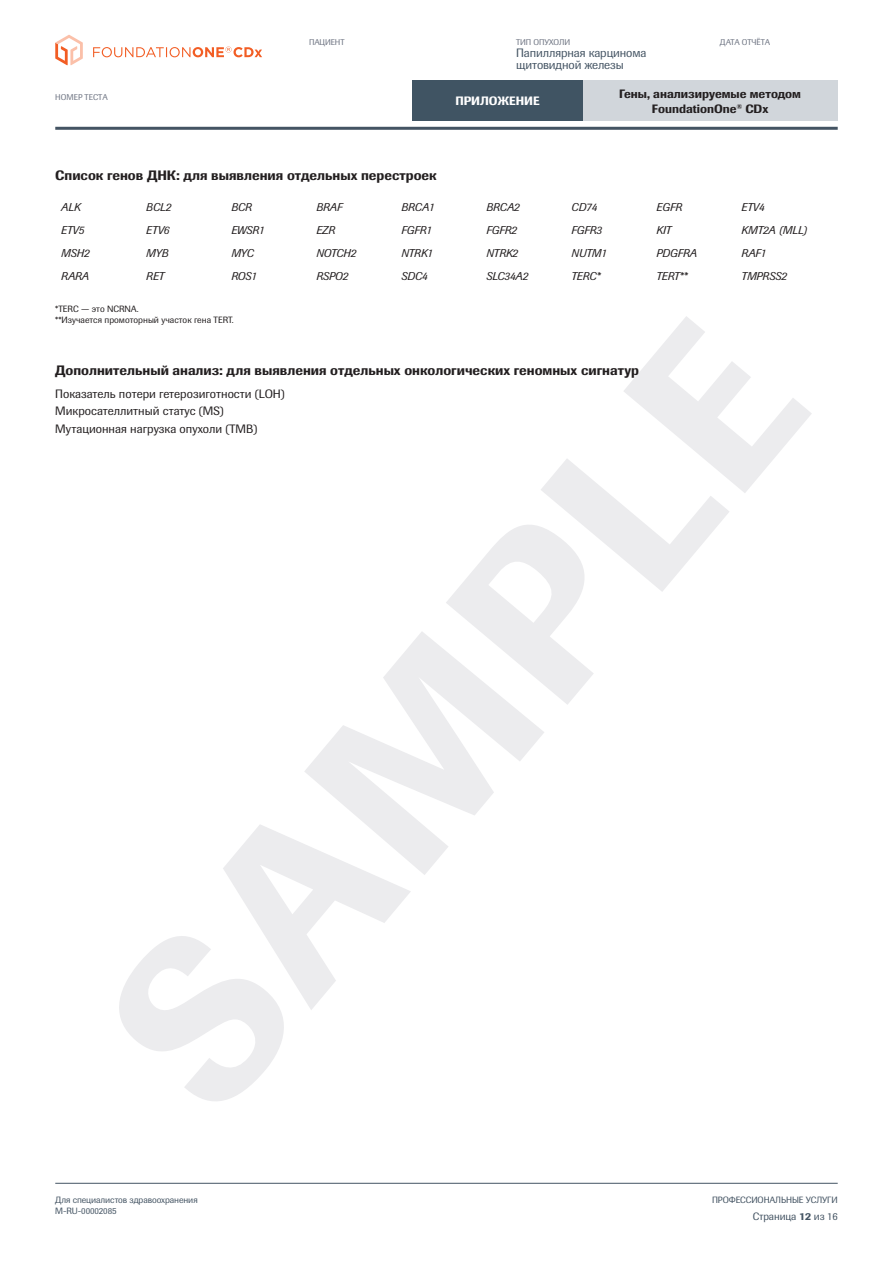
<style>
.page{position:relative;width:893px;height:1263px;background:#fff}
.page>*{position:absolute;margin:0;border:0;box-sizing:border-box;transform-origin:0 0}
.t1{font:500 13.5px "Imago Pro";color:#231f20}
.t2{font:12px/17.4px "Imago Pro";color:#231f20}
.t3{font:500 12px/14.4px "Imago Pro";color:#231f20;text-align:center}
.t4{font:12px/12px "Imago Pro";letter-spacing:-.01em;color:#445463}
.t5{font:500 12px "Imago Pro";color:#fff}
.t6{font:italic 11.25px "Imago Pro";letter-spacing:-.01em;color:#231f20}
.t7{font:10.5px "Imago Pro";letter-spacing:-.01em;color:#445463}
.t8{font:9px/10.8px "Imago Pro";letter-spacing:-.01em;color:#445463}
.t9{font:9px/10.8px "Imago Pro";color:#231f20}
.t10{font:8.25px "Imago Pro";letter-spacing:-.01em;color:#707684}
.s1{font-weight:500}
</style>
<div class="page">
<svg style="left:119px;top:316px;width:693px;height:785px"></svg>
<svg style="left:55px;top:35px;width:28px;height:30px"></svg>
<svg style="left:93px;top:47px;width:169px;height:10px"></svg>
<hr style="left:55px;top:127px;width:783px;height:3px;background:#445463">
<hr style="left:55px;top:1183px;width:783px;height:1px;background:#445463">
<div style="left:583px;top:81px;width:255px;height:40px;background:#d1d6db"></div>
<div style="left:412px;top:81px;width:171px;height:40px;background:#405463"></div>
<p class="t10" style="left:55px;top:92px;width:54px">НОМЕР ТЕСТА</p>
<p class="t10" style="left:309px;top:37px;width:37px">ПАЦИЕНТ</p>
<p class="t10" style="left:516px;top:37px;width:55px">ТИП ОПУХОЛИ</p>
<p class="t4" style="left:516px;top:47px;width:132px">Папиллярная карцинома щитовидной железы</p>
<p class="t10" style="left:720px;top:37px;width:52px">ДАТА ОТЧЁТА</p>
<p class="t5" style="left:455px;top:94px;width:86px">ПРИЛОЖЕНИЕ</p>
<p class="t3" style="left:619px;top:87px;width:183px">Гены, анализируемые методом<br>FoundationOne<sup>®</sup> CDx</p>
<p class="t1" style="left:55px;top:167px;width:383px">Список генов ДНК: для выявления отдельных перестроек</p>
<p class="t6" style="left:61px;top:200px;width:21px">ALK</p>
<p class="t6" style="left:146px;top:200px;width:27px">BCL2</p>
<p class="t6" style="left:231px;top:200px;width:22px">BCR</p>
<p class="t6" style="left:316px;top:200px;width:28px">BRAF</p>
<p class="t6" style="left:401px;top:200px;width:35px">BRCA1</p>
<p class="t6" style="left:486px;top:200px;width:35px">BRCA2</p>
<p class="t6" style="left:572px;top:200px;width:27px">CD74</p>
<p class="t6" style="left:657px;top:200px;width:27px">EGFR</p>
<p class="t6" style="left:742px;top:200px;width:25px">ETV4</p>
<p class="t6" style="left:61px;top:222px;width:25px">ETV5</p>
<p class="t6" style="left:146px;top:222px;width:25px">ETV6</p>
<p class="t6" style="left:231px;top:222px;width:35px">EWSR1</p>
<p class="t6" style="left:316px;top:222px;width:20px">EZR</p>
<p class="t6" style="left:401px;top:222px;width:32px">FGFR1</p>
<p class="t6" style="left:486px;top:222px;width:32px">FGFR2</p>
<p class="t6" style="left:572px;top:222px;width:32px">FGFR3</p>
<p class="t6" style="left:657px;top:222px;width:16px">KIT</p>
<p class="t6" style="left:742px;top:222px;width:68px">KMT2A (MLL)</p>
<p class="t6" style="left:61px;top:245px;width:30px">MSH2</p>
<p class="t6" style="left:146px;top:245px;width:24px">MYB</p>
<p class="t6" style="left:231px;top:245px;width:24px">MYC</p>
<p class="t6" style="left:316px;top:245px;width:42px">NOTCH2</p>
<p class="t6" style="left:401px;top:245px;width:33px">NTRK1</p>
<p class="t6" style="left:486px;top:245px;width:33px">NTRK2</p>
<p class="t6" style="left:572px;top:245px;width:37px">NUTM1</p>
<p class="t6" style="left:657px;top:245px;width:42px">PDGFRA</p>
<p class="t6" style="left:742px;top:245px;width:26px">RAF1</p>
<p class="t6" style="left:61px;top:268px;width:29px">RARA</p>
<p class="t6" style="left:146px;top:268px;width:20px">RET</p>
<p class="t6" style="left:231px;top:268px;width:27px">ROS1</p>
<p class="t6" style="left:316px;top:268px;width:33px">RSPO2</p>
<p class="t6" style="left:401px;top:268px;width:28px">SDC4</p>
<p class="t6" style="left:486px;top:268px;width:43px">SLC34A2</p>
<p class="t6" style="left:572px;top:268px;width:31px">TERC*</p>
<p class="t6" style="left:657px;top:268px;width:32px">TERT**</p>
<p class="t6" style="left:742px;top:268px;width:47px">TMPRSS2</p>
<p class="t9" style="left:55px;top:304px;width:180px">*TERC — это NCRNA.<br>**Изучается промоторный участок гена TERT.</p>
<p class="t1" style="left:55px;top:362px;width:585px">Дополнительный анализ: для выявления отдельных онкологических геномных сигнатур</p>
<p class="t2" style="left:55px;top:385px;width:231px">Показатель потери гетерозиготности (LOH)<br>Микросателлитный статус (MS)<br>Мутационная нагрузка опухоли (TMB)</p>
<p class="t8" style="left:55px;top:1194px;width:144px">Для специалистов здравоохранения<br>M-RU-00002085</p>
<p class="t8" style="left:712px;top:1194px;width:127px">ПРОФЕССИОНАЛЬНЫЕ УСЛУГИ</p>
<p class="t7" style="left:753px;top:1209px;width:87px">Страница <span class="s1">12</span> из 16</p>
</div>
